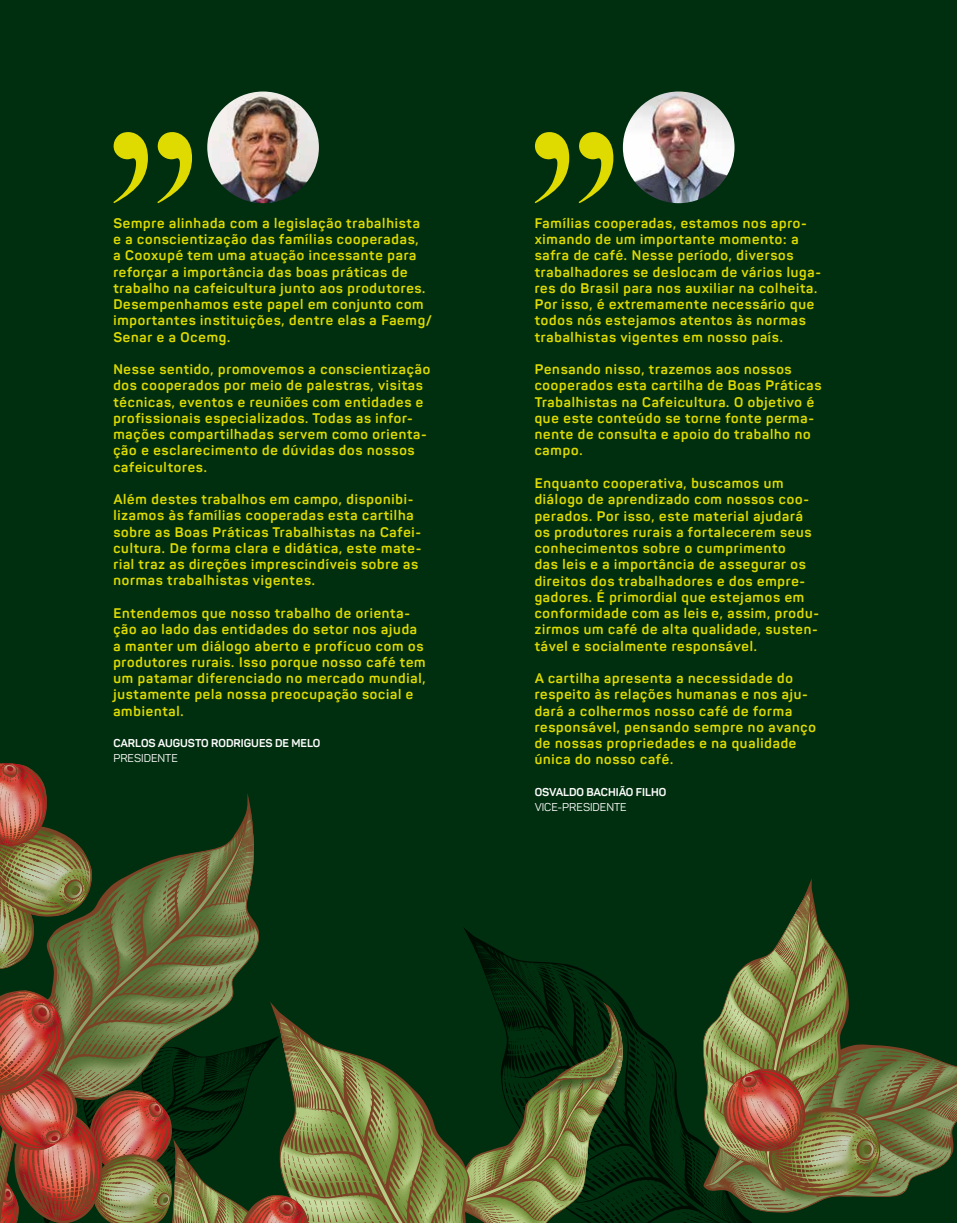
<style>
.page{position:relative;width:957px;height:1223px;background:#fff}
.page>*{position:absolute;margin:0;border:0;box-sizing:border-box;transform-origin:0 0}
.t1{font:700 13.75px/16.2px "Panton";letter-spacing:.06em;color:#dfdb00}
.t2{font:700 11.25px "Panton";color:#fff}
.t3{font:11.25px "Panton";color:#fff}
</style>
<div class="page">
<div style="left:0;top:0;width:957px;height:1222px;background:#002f0f"></div>
<svg style="left:0;top:763px;width:957px;height:459px"></svg>
<svg style="left:113px;top:132px;width:79px;height:71px"></svg>
<svg style="left:535px;top:132px;width:78px;height:71px"></svg>
<img style="left:623px;top:91px;width:111px;height:112px;border-radius:56px">
<img style="left:207px;top:91px;width:112px;height:112px;border-radius:56px">
<p class="t1" style="left:113px;top:215px;width:320px">Sempre alinhada com a legislação trabalhista<br>e a conscientização das famílias cooperadas,<br>a Cooxupé tem uma atuação incessante para reforçar a importância das boas práticas de trabalho na cafeicultura junto aos produtores.<br>Desempenhamos este papel em conjunto com importantes instituições, dentre elas a Faemg/ Senar e a Ocemg.</p>
<p class="t1" style="left:113px;top:361px;width:318px">Nesse sentido, promovemos a conscientização dos cooperados por meio de palestras, visitas técnicas, eventos e reuniões com entidades e profissionais especializados. Todas as infor&shy;mações compartilhadas servem como orienta&shy;ção e esclarecimento de dúvidas dos nossos cafeicultores.</p>
<p class="t1" style="left:113px;top:491px;width:309px">Além destes trabalhos em campo, disponibi&shy;lizamos às famílias cooperadas esta cartilha sobre as Boas Práticas Trabalhistas na Cafei&shy;cultura. De forma clara e didática, este mate&shy;rial traz as direções imprescindíveis sobre as normas trabalhistas vigentes.</p>
<p class="t1" style="left:113px;top:605px;width:314px">Entendemos que nosso trabalho de orienta&shy;ção ao lado das entidades do setor nos ajuda a manter um diálogo aberto e profícuo com os produtores rurais. Isso porque nosso café tem um patamar diferenciado no mercado mundial, justamente pela nossa preocupação social e ambiental.</p>
<p class="t2" style="left:113px;top:736px;width:208px">CARLOS AUGUSTO RODRIGUES DE MELO</p>
<p class="t3" style="left:113px;top:751px;width:66px">PRESIDENTE</p>
<p class="t1" style="left:535px;top:215px;width:288px">Famílias cooperadas, estamos nos apro&shy;ximando de um importante momento: a safra de café. Nesse período, diversos trabalhadores se deslocam de vários luga&shy;res do Brasil para nos auxiliar na colheita.<br>Por isso, é extremamente necessário que todos nós estejamos atentos às normas trabalhistas vigentes em nosso país.</p>
<p class="t1" style="left:535px;top:361px;width:288px">Pensando nisso, trazemos aos nossos cooperados esta cartilha de Boas Práticas Trabalhistas na Cafeicultura. O objetivo é que este conteúdo se torne fonte perma&shy;nente de consulta e apoio do trabalho no campo.</p>
<p class="t1" style="left:535px;top:475px;width:286px">Enquanto cooperativa, buscamos um diálogo de aprendizado com nossos coo&shy;perados. Por isso, este material ajudará os produtores rurais a fortalecerem seus conhecimentos sobre o cumprimento<br>das leis e a importância de assegurar os direitos dos trabalhadores e dos empre&shy;gadores. É primordial que estejamos em conformidade com as leis e, assim, produ&shy;zirmos um café de alta qualidade, susten&shy;tável e socialmente responsável.</p>
<p class="t1" style="left:535px;top:670px;width:283px">A cartilha apresenta a necessidade do respeito às relações humanas e nos aju&shy;dará a colhermos nosso café de forma responsável, pensando sempre no avanço de nossas propriedades e na qualidade única do nosso café.</p>
<p class="t2" style="left:535px;top:784px;width:133px">OSVALDO BACHIÃO FILHO</p>
<p class="t3" style="left:535px;top:799px;width:93px">VICE-PRESIDENTE</p>
</div>
